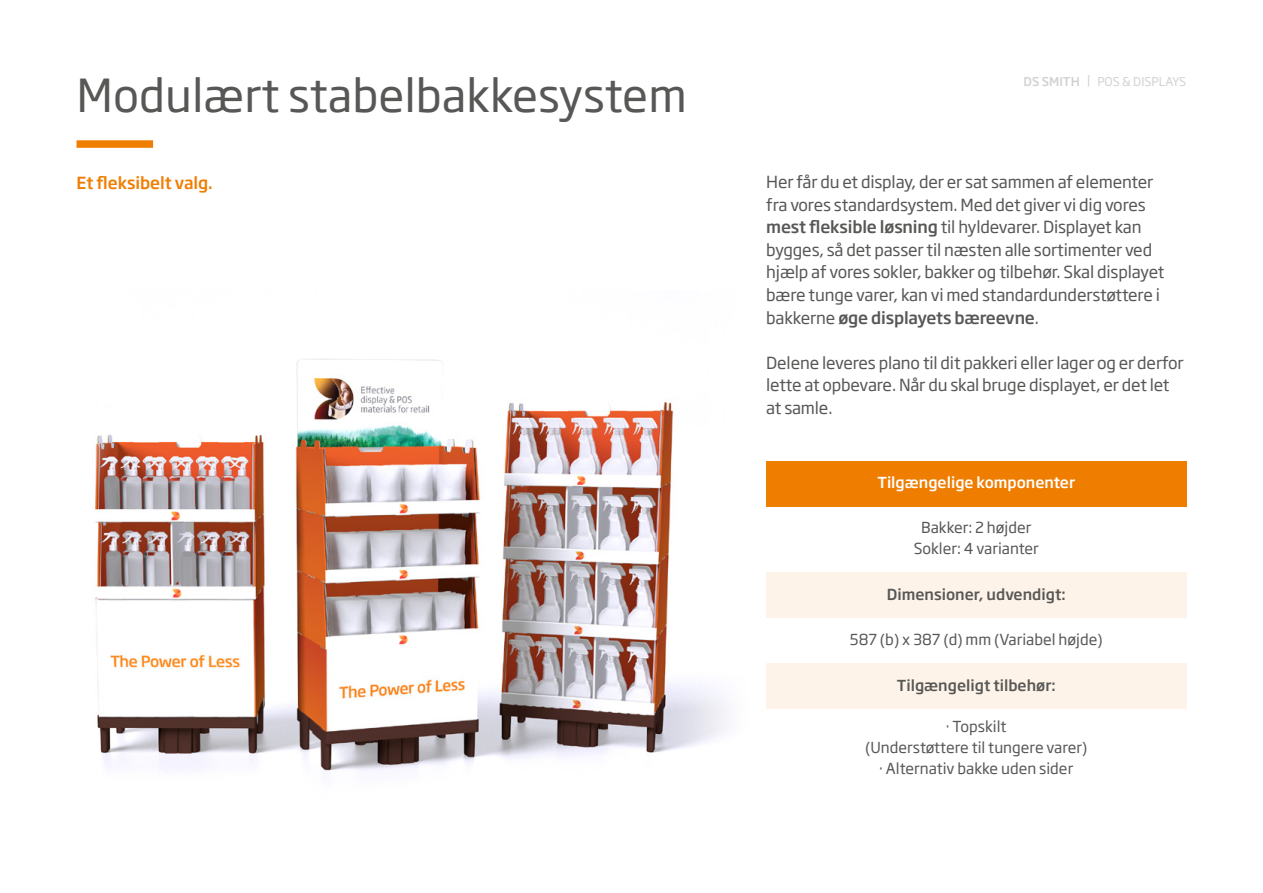
<style>
.page{position:relative;width:1263px;height:893px;background:#fff}
.page>*{position:absolute;margin:0;border:0;box-sizing:border-box;transform-origin:0 0}
.t1{font:45px "Soho Gothic Pro";color:#575756}
.t2{font:16.5px/22.5px "Soho Gothic Pro";letter-spacing:-.01em;color:#575756}
.t3{font:500 16.5px "Soho Gothic Pro";letter-spacing:-.005em;color:#ef7d00}
.t4{font:15px/21px "Soho Gothic Pro";color:#575756;text-align:center}
.t5{font:500 15px "Soho Gothic Pro";color:#575756}
.t6{font:500 15px "Soho Gothic Pro";color:#fff}
.t7{font:12px "Soho Gothic Pro";color:#d2d2d2}
.s1{font-weight:500}
</style>
<div class="page">
<img style="left:95px;top:359px;width:633px;height:413px">
<div style="left:77px;top:140px;width:76px;height:8px;background:#ef7d00"></div>
<div style="left:766px;top:462px;width:420px;height:45px;background:#ef7d00"></div>
<div style="left:766px;top:572px;width:420px;height:45px;background:#fef3e8"></div>
<div style="left:766px;top:663px;width:420px;height:45px;background:#fef3e8"></div>
<h1 class="t1" style="left:77px;top:60px;width:612px">Modulært stabelbakkesystem</h1>
<p class="t3" style="left:77px;top:169px;width:138px">Et fleksibelt valg.</p>
<p class="t7" style="left:1023px;top:72px;width:164px"><span class="s1">DS SMITH</span> | POS &amp; DISPLAYS</p>
<p class="t2" style="left:766px;top:170px;width:400px">Her får du et display, der er sat sammen af elementer fra vores standardsystem. Med det giver vi dig vores <span class="s1">mest fleksible løsning</span> til hyldevarer. Displayet kan bygges, så det passer til næsten alle sortimenter ved hjælp af vores sokler, bakker og tilbehør. Skal displayet bære tunge varer, kan vi med standardunderstøttere i bakkerne <span class="s1">øge displayets bæreevne</span>.</p>
<p class="t2" style="left:766px;top:350px;width:419px">Delene leveres plano til dit pakkeri eller lager og er derfor lette at opbevare. Når du skal bruge displayet, er det let at samle.</p>
<p class="t6" style="left:877px;top:471px;width:199px">Tilgængelige komponenter</p>
<p class="t4" style="left:914px;top:516px;width:127px">Bakker: 2 højder<br>Sokler: 4 varianter</p>
<p class="t5" style="left:887px;top:582px;width:180px">Dimensioner, udvendigt:</p>
<p class="t4" style="left:850px;top:628px;width:254px">587 (b) x 387 (d) mm (Variabel højde)</p>
<p class="t5" style="left:897px;top:673px;width:160px">Tilgængeligt tilbehør:</p>
<p class="t4" style="left:865px;top:715px;width:224px">∙ Topskilt<br>(Understøttere til tungere varer) ∙ Alternativ bakke uden sider</p>
</div>
